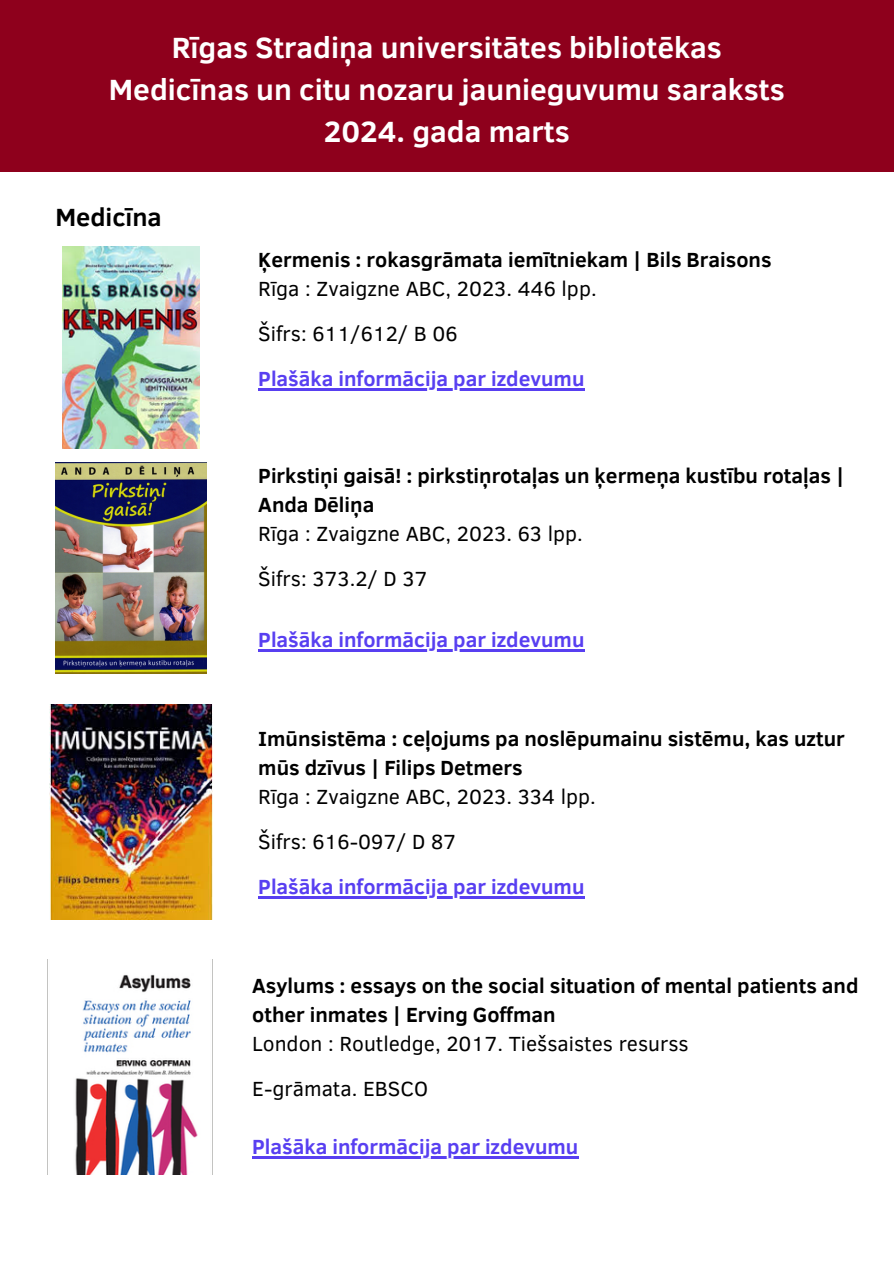
<style>
.page{position:relative;width:894px;height:1264px;background:#fff}
.page>*{position:absolute;margin:0;border:0;box-sizing:border-box;transform-origin:0 0}
.t1{font:700 30px/41.7px "Clear Sans";color:#fff;text-align:center}
.t2{font:700 25.5px "Clear Sans";color:#000}
.t3{font:700 21px/29px "Clear Sans";color:#000}
.t4{font:21px "Clear Sans";color:#000}
.t5{font:700 21px "Clear Sans";color:#583ff1}
</style>
<div class="page">
<img style="left:55px;top:462px;width:151px;height:212px">
<img style="left:49px;top:704px;width:163px;height:215px">
<div style="left:0;top:0;width:893px;height:172px;background:#8e001c"></div>
<img style="left:75px;top:974px;width:123px;height:200px">
<img style="left:62px;top:246px;width:137px;height:203px">
<hr style="left:258px;top:388px;width:326px;height:2px;background:#583ff1">
<hr style="left:258px;top:649px;width:326px;height:2px;background:#583ff1">
<hr style="left:258px;top:896px;width:326px;height:2px;background:#583ff1">
<hr style="left:252px;top:1156px;width:326px;height:2px;background:#583ff1">
<p class="t1" style="left:109px;top:25px;width:677px">Rīgas Stradiņa universitātes bibliotēkas<br>Medicīnas un citu nozaru jaunieguvumu saraksts<br>2024. gada marts</p>
<h3 class="t2" style="left:55px;top:198px;width:108px">Medicīna</h3>
<h2 class="t3" style="left:258px;top:244px;width:514px">Ķermenis : rokasgrāmata iemītniekam | Bils Braisons</h2>
<p class="t4" style="left:258px;top:274px;width:340px">Rīga : Zvaigzne ABC, 2023. 446 lpp.</p>
<p class="t4" style="left:258px;top:319px;width:201px">Šifrs: 611/612/ B 06</p>
<p class="t5" style="left:258px;top:364px;width:327px">Plašāka informācija par izdevumu</p>
<p class="t3" style="left:258px;top:460px;width:587px">Pirkstiņi gaisā! : pirkstiņrotaļas un ķermeņa kustību rotaļas |<br>Anda Dēliņa</p>
<h3 class="t4" style="left:258px;top:518px;width:326px">Rīga : Zvaigzne ABC, 2023. 63 lpp.</h3>
<p class="t4" style="left:258px;top:563px;width:171px">Šifrs: 373.2/ D 37</p>
<p class="t5" style="left:258px;top:624px;width:327px">Plašāka informācija par izdevumu</p>
<p class="t3" style="left:258px;top:723px;width:587px">Imūnsistēma : ceļojums pa noslēpumainu sistēmu, kas uztur mūs dzīvus | Filips Detmers</p>
<h3 class="t4" style="left:258px;top:781px;width:339px">Rīga : Zvaigzne ABC, 2023. 334 lpp.</h3>
<p class="t4" style="left:258px;top:826px;width:199px">Šifrs: 616-097/ D 87</p>
<p class="t5" style="left:258px;top:871px;width:327px">Plašāka informācija par izdevumu</p>
<p class="t3" style="left:252px;top:970px;width:607px">Asylums : essays on the social situation of mental patients and other inmates | Erving Goffman</p>
<h3 class="t4" style="left:252px;top:1028px;width:438px">London : Routledge, 2017. Tiešsaistes resurss</h3>
<p class="t4" style="left:252px;top:1073px;width:177px">E-grāmata. EBSCO</p>
<p class="t5" style="left:252px;top:1131px;width:327px">Plašāka informācija par izdevumu</p>
</div>
